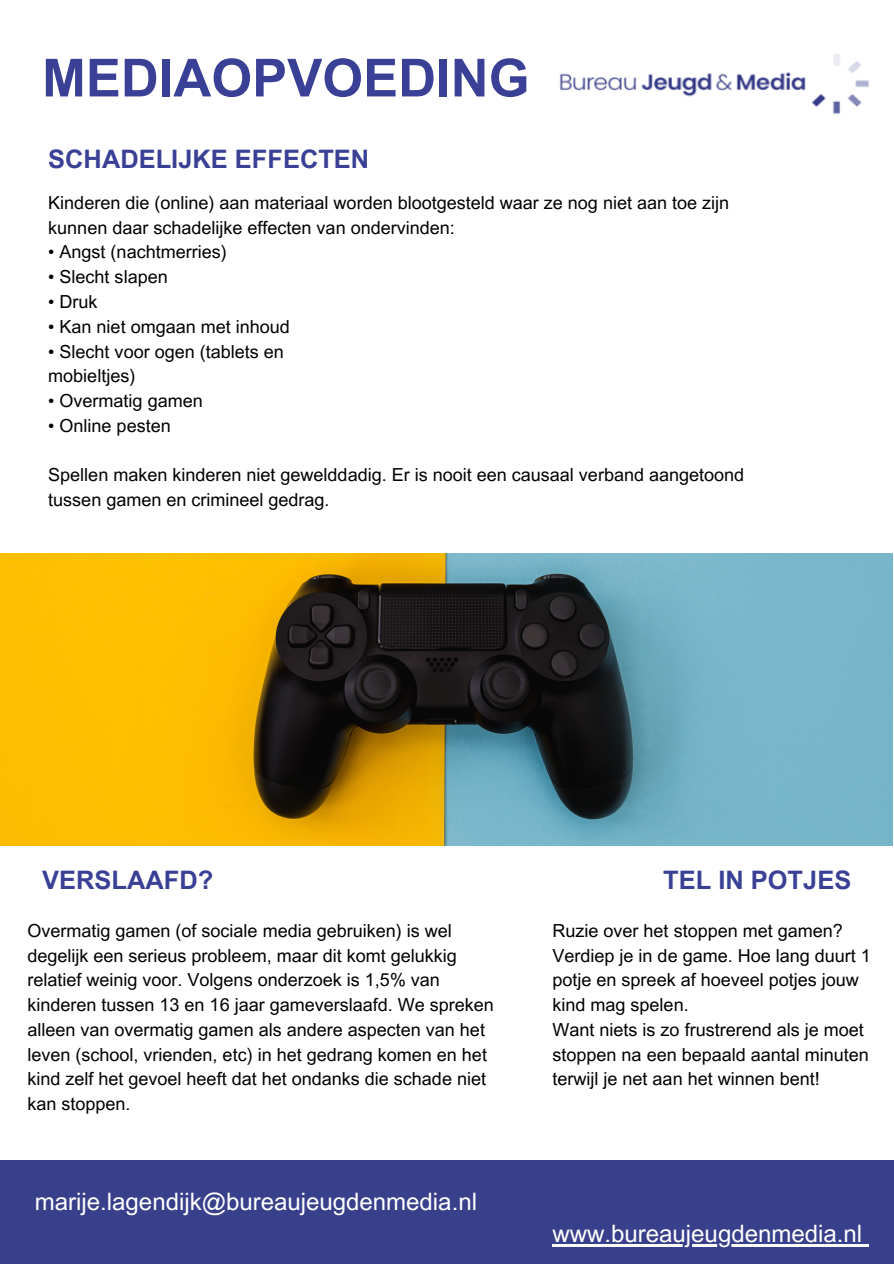
<style>
.page{position:relative;width:894px;height:1264px;background:#fff}
.page>*{position:absolute;margin:0;border:0;box-sizing:border-box;transform-origin:0 0}
.t1{font:700 52.5px "Arial MT Pro";color:#394095}
.t2{font:700 25.5px "Arial MT Pro";color:#394095}
.t3{font:24px "Arial MT Pro";color:#fff}
.t4{font:18px/24.8px "Arial MT Pro";color:#000}
.t5{font:18px/24.8px "Arial MT Pro";color:#010101}
.s1{color:#010101}
</style>
<div class="page">
<div style="left:0;top:1160px;width:893px;height:103px;background:#39408b"></div>
<img style="left:0;top:553px;width:892px;height:292px">
<img style="left:559px;top:54px;width:310px;height:60px">
<hr style="left:552px;top:1243px;width:309px;height:3px;background:#fff">
<svg style="left:861px;top:1244px;width:7px;height:2px"></svg>
<h1 class="t1" style="left:42px;top:58px;width:489px">MEDIAOPVOEDING</h1>
<h2 class="t2" style="left:48px;top:149px;width:322px">SCHADELIJKE EFFECTEN</h2>
<p class="t4" style="left:48px;top:192px;width:682px"><span class="s1">Ki</span>nderen die (online) aan materiaal worden blootgesteld waar ze nog niet aan toe zijn kunnen daar schadelijke effecten van ondervinden:</p>
<p class="t4" style="left:48px;top:242px;width:180px">• Angst (nachtmerries)</p>
<p class="t4" style="left:48px;top:267px;width:121px">• Slecht slapen</p>
<p class="t4" style="left:48px;top:291px;width:51px">• Druk</p>
<p class="t4" style="left:48px;top:316px;width:243px">• Kan niet omgaan met inhoud</p>
<p class="t4" style="left:48px;top:341px;width:237px">• Slecht voor ogen (tablets en mobieltjes)</p>
<p class="t4" style="left:48px;top:390px;width:156px">• Overmatig gamen</p>
<p class="t4" style="left:48px;top:415px;width:124px">• Online pesten</p>
<p class="t4" style="left:48px;top:465px;width:697px">Spellen maken kinderen niet gewelddadig. Er is nooit een causaal verband aangetoond tussen gamen en crimineel gedrag.</p>
<h2 class="t2" style="left:42px;top:870px;width:172px">VERSLAAFD?</h2>
<p class="t5" style="left:27px;top:920px;width:468px">Overmatig gamen (of sociale media gebruiken) is wel degelijk een serieus probleem, maar dit komt gelukkig relatief weinig voor. Volgens onderzoek is 1,5% van kinderen tussen 13 en 16 jaar gameverslaafd. We spreken alleen van overmatig gamen als andere aspecten van het leven (school, vrienden, etc) in het gedrang komen en het kind zelf het gevoel heeft dat het ondanks die schade niet kan stoppen.</p>
<h3 class="t3" style="left:35px;top:1192px;width:443px">marije.lagendijk@bureaujeugdenmedia.nl</h3>
<h2 class="t2" style="left:663px;top:870px;width:189px">TEL IN POTJES</h2>
<p class="t4" style="left:552px;top:920px;width:320px">Ruzie over het stoppen met gamen?<br>Verdiep je in de game. Hoe lang duurt 1 potje en spreek af hoeveel potjes jouw kind mag spelen.<br>Want niets is zo frustrerend als je moet stoppen na een bepaald aantal minuten terwijl je net aan het winnen bent!</p>
<h3 class="t3" style="left:552px;top:1224px;width:311px">www.bureaujeugdenmedia.nl</h3>
</div>
